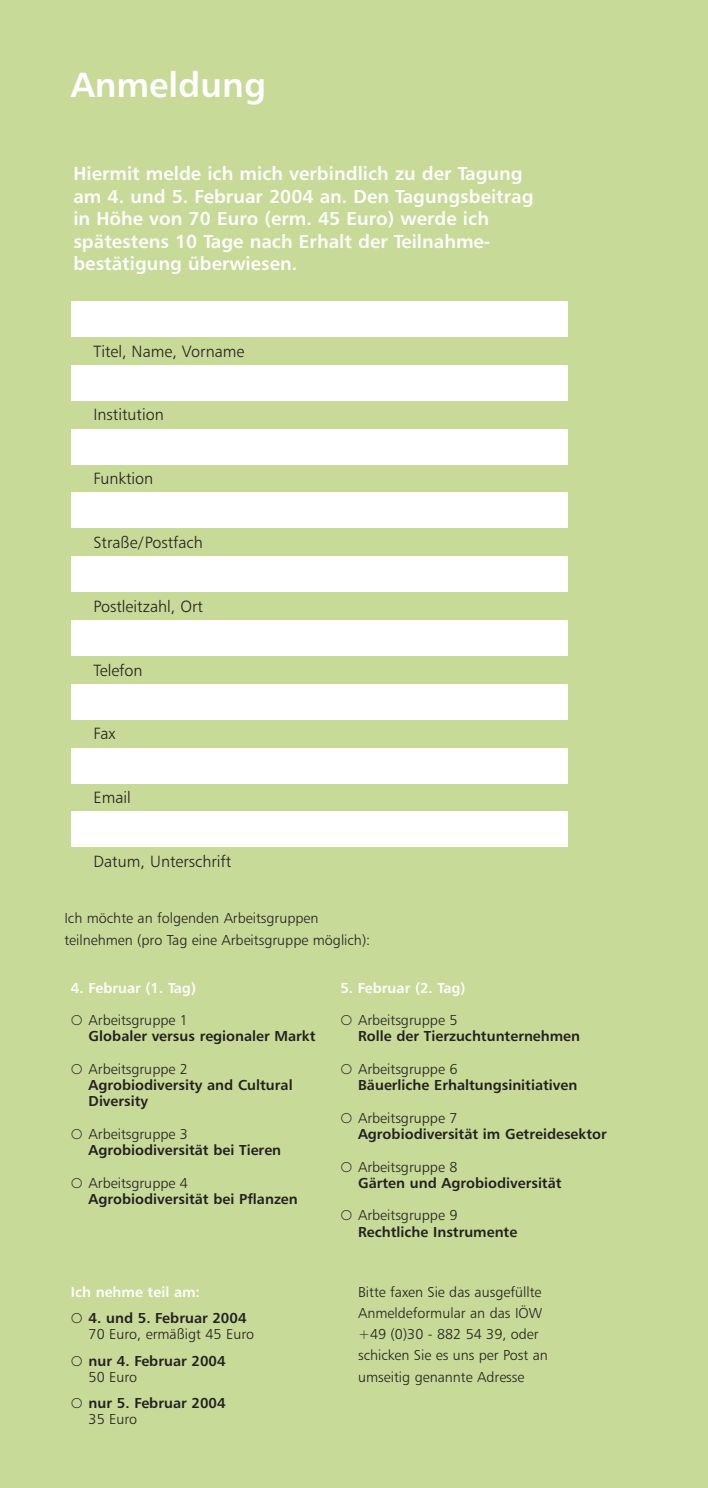
<style>
.page{position:relative;width:708px;height:1488px;background:#fff}
.page>*{position:absolute;margin:0;border:0;box-sizing:border-box;transform-origin:0 0}
.t1{font:35px "Humanist 777 BT Bold B";color:#fff}
.t2{font:18.75px/22.5px "Humanist 777 BT Bold B";color:#fff}
.t3{font:16.25px "Humanist 777 BT Light B";color:#231f20}
.t4{font:14.5px/21.2px "Humanist 777 BT Light B";color:#231f20}
.t5{font:14.5px/16.2px "Humanist 777 BT Bold B";color:#231f20}
.t6{font:14.5px "Humanist 777 BT Bold B";color:#fff}
.s1{font-family:"European Pi Three"}
</style>
<div class="page">
<div style="left:0;top:0;width:707px;height:1487px;background:#c7da98"></div>
<div style="left:71px;top:301px;width:496px;height:36px;background:#fff"></div>
<div style="left:71px;top:365px;width:496px;height:35px;background:#fff"></div>
<div style="left:71px;top:429px;width:496px;height:35px;background:#fff"></div>
<div style="left:71px;top:493px;width:496px;height:35px;background:#fff"></div>
<div style="left:71px;top:556px;width:496px;height:36px;background:#fff"></div>
<div style="left:71px;top:620px;width:496px;height:36px;background:#fff"></div>
<div style="left:71px;top:684px;width:496px;height:35px;background:#fff"></div>
<div style="left:71px;top:748px;width:496px;height:35px;background:#fff"></div>
<div style="left:71px;top:811px;width:496px;height:36px;background:#fff"></div>
<h1 class="t1" style="left:71px;top:72px;width:197px">Anmeldung</h1>
<p class="t2" style="left:73px;top:164px;width:461px">Hiermit melde ich mich verbindlich zu der Tagung am 4. und 5. Februar 2004 an. Den Tagungsbeitrag in Höhe von 70 Euro (erm. 45 Euro) werde ich spätestens 10 Tage nach Erhalt der Teilnahme&shy;bestätigung überwiesen.</p>
<p class="t3" style="left:93px;top:345px;width:152px">Titel, Name, Vorname</p>
<p class="t3" style="left:93px;top:409px;width:72px">Institution</p>
<p class="t3" style="left:93px;top:473px;width:61px">Funktion</p>
<p class="t3" style="left:93px;top:536px;width:111px">Straße/Postfach</p>
<p class="t3" style="left:93px;top:600px;width:111px">Postleitzahl, Ort</p>
<p class="t3" style="left:93px;top:664px;width:51px">Telefon</p>
<p class="t3" style="left:93px;top:728px;width:23px">Fax</p>
<p class="t3" style="left:93px;top:791px;width:39px">Email</p>
<p class="t3" style="left:93px;top:855px;width:139px">Datum, Unterschrift</p>
<p class="t4" style="left:64px;top:908px;width:307px;line-height:22.5px">Ich möchte an folgenden Arbeitsgruppen teilnehmen (pro Tag eine Arbeitsgruppe möglich):</p>
<p class="t6" style="left:71px;top:982px;width:127px">4. Februar (1. Tag)</p>
<p class="t4" style="left:71px;top:1011px;width:119px"><span class="s1">-</span> Arbeitsgruppe 1</p>
<p class="t5" style="left:89px;top:1030px;width:228px">Globaler versus regionaler Markt</p>
<p class="t4" style="left:71px;top:1060px;width:119px"><span class="s1">-</span> Arbeitsgruppe 2</p>
<p class="t5" style="left:89px;top:1078px;width:205px">Agrobiodiversity and Cultural<br>Diversity</p>
<p class="t4" style="left:71px;top:1125px;width:119px"><span class="s1">-</span> Arbeitsgruppe 3</p>
<p class="t5" style="left:89px;top:1143px;width:194px">Agrobiodiversität bei Tieren</p>
<p class="t4" style="left:71px;top:1173px;width:119px"><span class="s1">-</span> Arbeitsgruppe 4</p>
<p class="t5" style="left:89px;top:1192px;width:211px">Agrobiodiversität bei Pflanzen</p>
<p class="t6" style="left:340px;top:982px;width:127px">5. Februar (2. Tag)</p>
<p class="t4" style="left:340px;top:1011px;width:119px"><span class="s1">-</span> Arbeitsgruppe 5</p>
<p class="t5" style="left:358px;top:1030px;width:223px">Rolle der Tierzuchtunternehmen</p>
<p class="t4" style="left:340px;top:1060px;width:119px"><span class="s1">-</span> Arbeitsgruppe 6</p>
<p class="t5" style="left:358px;top:1078px;width:221px">Bäuerliche Erhaltungsinitiativen</p>
<p class="t4" style="left:340px;top:1108px;width:119px"><span class="s1">-</span> Arbeitsgruppe 7</p>
<p class="t5" style="left:358px;top:1127px;width:250px">Agrobiodiversität im Getreidesektor</p>
<p class="t4" style="left:340px;top:1157px;width:119px"><span class="s1">-</span> Arbeitsgruppe 8</p>
<p class="t5" style="left:358px;top:1176px;width:205px">Gärten und Agrobiodiversität</p>
<p class="t4" style="left:340px;top:1206px;width:119px"><span class="s1">-</span> Arbeitsgruppe 9</p>
<p class="t5" style="left:358px;top:1225px;width:161px">Rechtliche Instrumente</p>
<p class="t6" style="left:71px;top:1286px;width:130px">Ich nehme teil am:</p>
<p class="t5" style="left:71px;top:1311px;width:177px"><span class="s1">-</span> 4. und 5. Februar 2004</p>
<p class="t4" style="left:89px;top:1325px;width:167px">70 Euro, ermäßigt 45 Euro</p>
<p class="t5" style="left:71px;top:1353px;width:156px"><span class="s1">-</span> nur 4. Februar 2004</p>
<p class="t4" style="left:89px;top:1367px;width:50px">50 Euro</p>
<p class="t5" style="left:71px;top:1396px;width:156px"><span class="s1">-</span> nur 5. Februar 2004</p>
<p class="t4" style="left:89px;top:1410px;width:50px">35 Euro</p>
<p class="t4" style="left:358px;top:1282px;width:191px">Bitte faxen Sie das ausgefüllte<br>Anmeldeformular an das IÖW +49 (0)30 - 882 54 39, oder schicken Sie es uns per Post an umseitig genannte Adresse</p>
</div>
